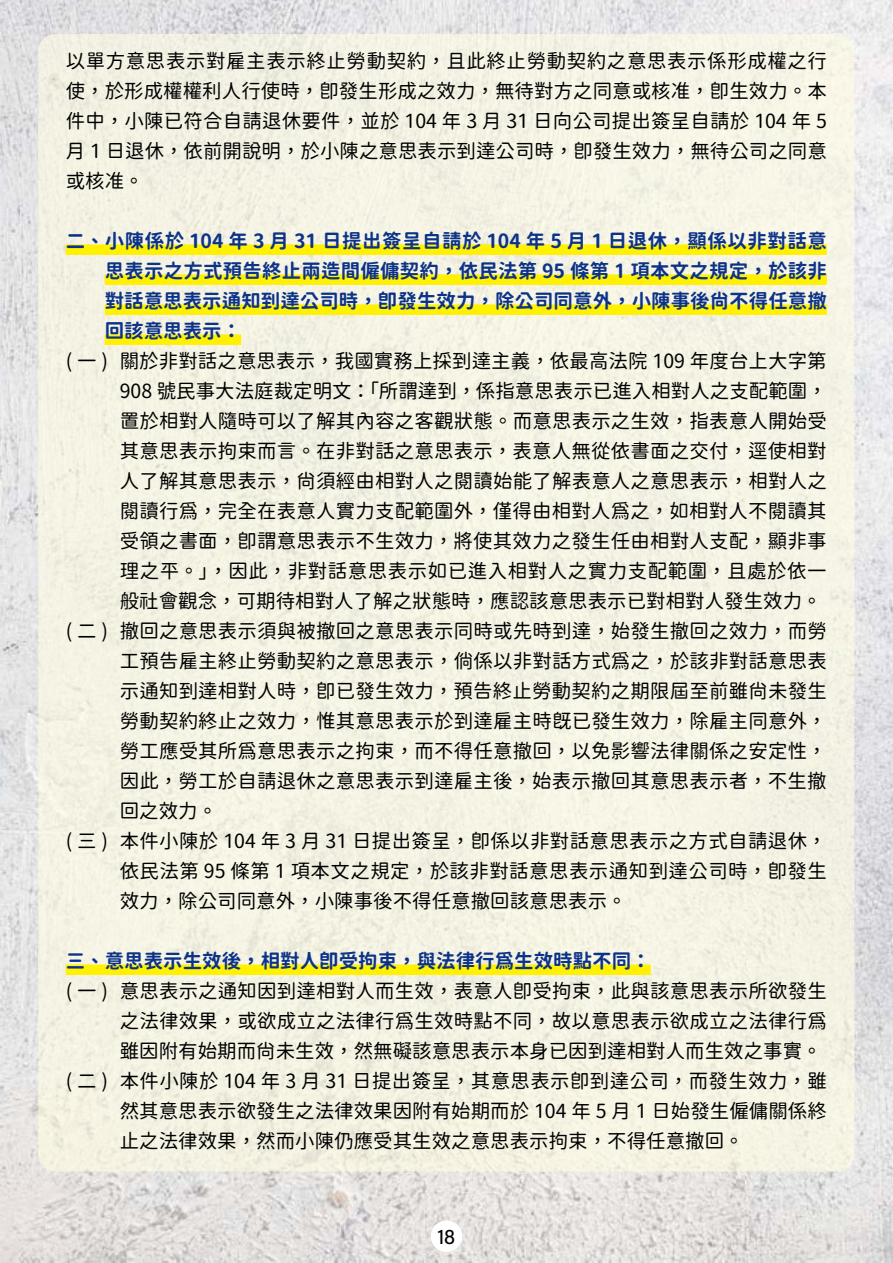
<style>
.page{position:relative;width:893px;height:1263px;background:#fff}
.page>*{position:absolute;margin:0;border:0;box-sizing:border-box;transform-origin:0 0}
.t1{font:21px "Acumin Variable Concept";color:#000}
.t2{font:19.5px/30px "Gen Sen Rounded TW R";letter-spacing:.01em;color:#000;text-align:justify}
.t3{font:19.5px/30px "Gen Sen Rounded TW B";color:#0c3388;text-align:justify}
</style>
<div class="page">
<img style="left:0;top:0;width:893px;height:1263px">
<div style="left:431px;top:1220px;width:31px;height:32px;background:#fff;border-radius:50%"></div>
<div style="left:38px;top:34px;width:816px;height:1137px;background:#f4f3e4;border-radius:17px"></div>
<div style="left:66px;top:244px;width:761px;height:11px;background:#fff100"></div>
<div style="left:105px;top:274px;width:722px;height:11px;background:#fff100"></div>
<div style="left:105px;top:304px;width:722px;height:11px;background:#fff100"></div>
<div style="left:105px;top:334px;width:136px;height:11px;background:#fff100"></div>
<div style="left:66px;top:964px;width:585px;height:11px;background:#fff100"></div>
<p class="t2" style="left:66px;top:46px;width:763px">以單方意思表示對雇主表示終止勞動契約，且此終止勞動契約之意思表示係形成權之行使，於形成權權利人行使時，即發生形成之效力，無待對方之同意或核准，即生效力。本件中，小陳已符合自請退休要件，並於 104 年 3 月 31 日向公司提出簽呈自請於 104 年 5月 1 日退休，依前開說明，於小陳之意思表示到達公司時，即發生效力，無待公司之同意或核准。</p>
<p class="t3" style="left:105px;top:226px;width:724px;text-indent:-39px">二、小陳係於 104 年 3 月 31 日提出簽呈自請於 104 年 5 月 1 日退休，顯係以非對話意思表示之方式預告終止兩造間僱傭契約，依民法第 95 條第 1 項本文之規定，於該非對話意思表示通知到達公司時，即發生效力，除公司同意外，小陳事後尚不得任意撤回該意思表示：</p>
<p class="t2" style="left:66px;top:346px;width:762px">( 一 ) 關於非對話之意思表示，我國實務上採到達主義，依最高法院 109 年度台上大字第</p>
<p class="t2" style="left:120px;top:376px;width:709px">908 號民事大法庭裁定明文：「所謂達到，係指意思表示已進入相對人之支配範圍，</p>
<p class="t2" style="left:120px;top:406px;width:709px">置於相對人隨時可以了解其內容之客觀狀態。而意思表示之生效，指表意人開始受</p>
<p class="t2" style="left:120px;top:436px;width:708px">其意思表示拘束而言。在非對話之意思表示，表意人無從依書面之交付，逕使相對</p>
<p class="t2" style="left:120px;top:466px;width:709px">人了解其意思表示，尚須經由相對人之閱讀始能了解表意人之意思表示，相對人之</p>
<p class="t2" style="left:120px;top:496px;width:708px">閱讀行為，完全在表意人實力支配範圍外，僅得由相對人為之，如相對人不閱讀其</p>
<p class="t2" style="left:120px;top:526px;width:708px">受領之書面，即謂意思表示不生效力，將使其效力之發生任由相對人支配，顯非事</p>
<p class="t2" style="left:120px;top:556px;width:708px">理之平。」，因此，非對話意思表示如已進入相對人之實力支配範圍，且處於依一</p>
<p class="t2" style="left:120px;top:586px;width:703px">般社會觀念，可期待相對人了解之狀態時，應認該意思表示已對相對人發生效力。</p>
<p class="t2" style="left:66px;top:616px;width:763px">( 二 ) 撤回之意思表示須與被撤回之意思表示同時或先時到達，始發生撤回之效力，而勞</p>
<p class="t2" style="left:120px;top:646px;width:709px">工預告雇主終止勞動契約之意思表示，倘係以非對話方式為之，於該非對話意思表</p>
<p class="t2" style="left:120px;top:676px;width:709px">示通知到達相對人時，即已發生效力，預告終止勞動契約之期限屆至前雖尚未發生</p>
<p class="t2" style="left:120px;top:706px;width:708px">勞動契約終止之效力，惟其意思表示於到達雇主時既已發生效力，除雇主同意外，</p>
<p class="t2" style="left:120px;top:736px;width:708px">勞工應受其所為意思表示之拘束，而不得任意撤回，以免影響法律關係之安定性，</p>
<p class="t2" style="left:120px;top:766px;width:708px">因此，勞工於自請退休之意思表示到達雇主後，始表示撤回其意思表示者，不生撤</p>
<p class="t2" style="left:120px;top:796px;width:99px">回之效力。</p>
<p class="t2" style="left:66px;top:826px;width:762px">( 三 ) 本件小陳於 104 年 3 月 31 日提出簽呈，即係以非對話意思表示之方式自請退休，</p>
<p class="t2" style="left:120px;top:856px;width:709px">依民法第 95 條第 1 項本文之規定，於該非對話意思表示通知到達公司時，即發生</p>
<p class="t2" style="left:120px;top:886px;width:508px">效力，除公司同意外，小陳事後不得任意撤回該意思表示。</p>
<p class="t3" style="left:66px;top:946px;width:586px">三、意思表示生效後，相對人即受拘束，與法律行為生效時點不同：</p>
<p class="t2" style="left:66px;top:976px;width:763px">( 一 ) 意思表示之通知因到達相對人而生效，表意人即受拘束，此與該意思表示所欲發生</p>
<p class="t2" style="left:120px;top:1006px;width:709px">之法律效果，或欲成立之法律行為生效時點不同，故以意思表示欲成立之法律行為</p>
<p class="t2" style="left:120px;top:1036px;width:703px">雖因附有始期而尚未生效，然無礙該意思表示本身已因到達相對人而生效之事實。</p>
<p class="t2" style="left:66px;top:1066px;width:763px">( 二 ) 本件小陳於 104 年 3 月 31 日提出簽呈，其意思表示即到達公司，而發生效力，雖</p>
<p class="t2" style="left:120px;top:1096px;width:709px">然其意思表示欲發生之法律效果因附有始期而於 104 年 5 月 1 日始發生僱傭關係終</p>
<p class="t2" style="left:120px;top:1126px;width:625px">止之法律效果，然而小陳仍應受其生效之意思表示拘束，不得任意撤回。</p>
<p class="t1" style="left:438px;top:1222px;width:19px">18</p>
</div>
